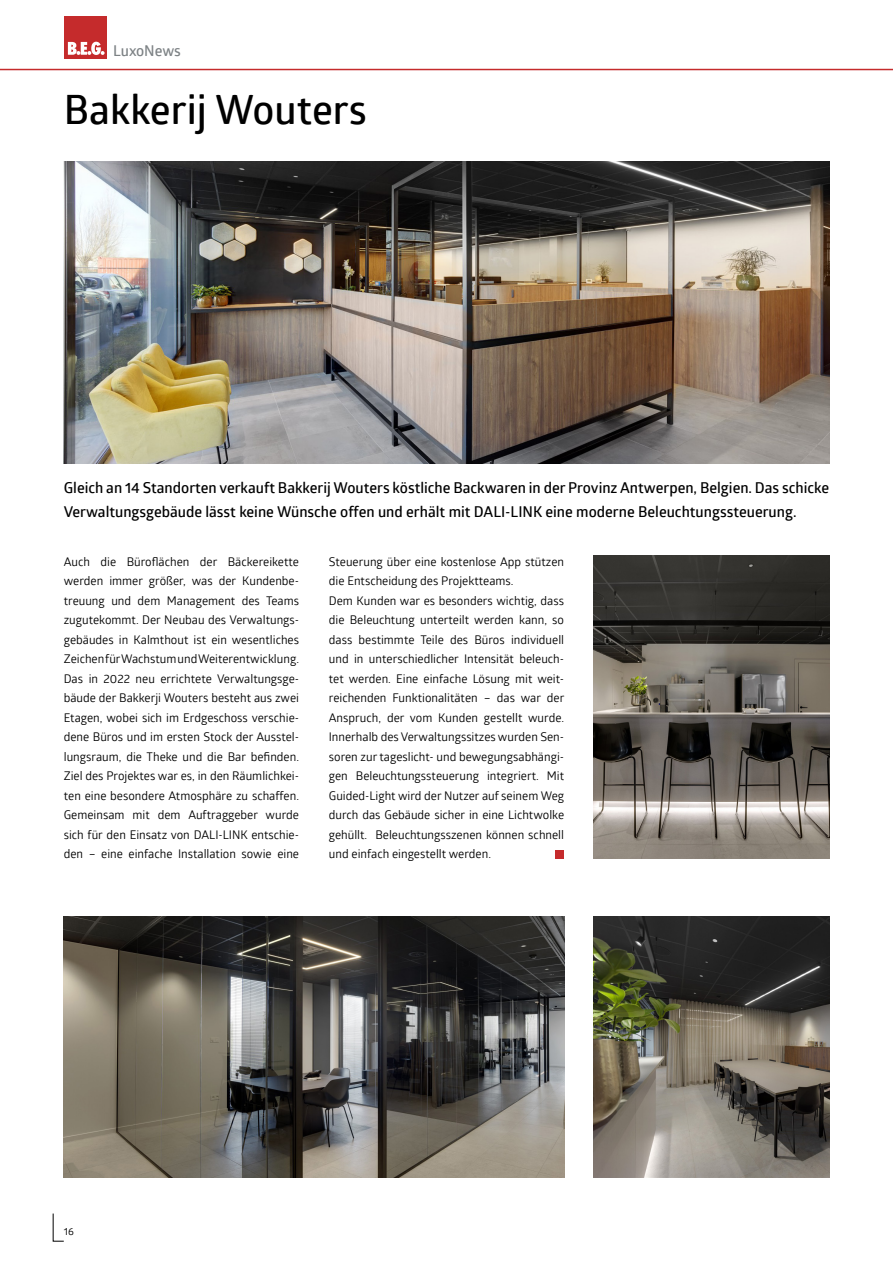
<style>
.page{position:relative;width:893px;height:1263px;background:#fff}
.page>*{position:absolute;margin:0;border:0;box-sizing:border-box;transform-origin:0 0}
.t1{font:600 40.5px "Glober";color:#000}
.t2{font:600 15px/24.3px "Glober";color:#000}
.t3{font:600 15px "Glober";letter-spacing:-.005em;color:#7d8285}
.t4{font:12px/19.5px "Glober";color:#000;text-align:justify}
.t5{font:10.35px "Glober";color:#000}
</style>
<div class="page">
<hr style="left:0;top:69px;width:893px;height:1px;background:#c52b2c">
<div style="left:64px;top:16px;width:42px;height:43px;background:#c52b2c"></div>
<svg style="left:68px;top:42px;width:37px;height:13px"></svg>
<svg style="left:52px;top:1213px;width:12px;height:29px"></svg>
<div style="left:555px;top:850px;width:9px;height:8px;background:#c52b2c"></div>
<img style="left:594px;top:556px;width:235px;height:302px">
<img style="left:64px;top:161px;width:765px;height:303px">
<img style="left:64px;top:917px;width:500px;height:261px">
<img style="left:594px;top:917px;width:235px;height:261px">
<p class="t3" style="left:113px;top:40px;width:69px">LuxoNews</p>
<h1 class="t1" style="left:64px;top:81px;width:305px">Bakkerij Wouters</h1>
<p class="t2" style="left:64px;top:475px;width:767px">Gleich an 14 Standorten verkauft Bakkerij Wouters köstliche Backwaren in der Provinz Antwerpen, Belgien. Das schicke<br>Verwaltungsgebäude lässt keine Wünsche offen und erhält mit DALI-LINK eine moderne Beleuchtungssteuerung.</p>
<p class="t4" style="left:64px;top:551px;width:237px">Auch die Büroflächen der Bäckereikette werden immer größer, was der Kundenbe&shy;treuung und dem Management des Teams zugutekommt. Der Neubau des Verwaltungs&shy;gebäudes in Kalmthout ist ein wesentliches Zeichen für Wachstum und Weiterentwicklung.<br>Das in 2022 neu errichtete Verwaltungsge&shy;bäude der Bakkerji Wouters besteht aus zwei Etagen, wobei sich im Erdgeschoss verschie&shy;dene Büros und im ersten Stock der Ausstel&shy;lungsraum, die Theke und die Bar befinden.<br>Ziel des Projektes war es, in den Räumlichkei&shy;ten eine besondere Atmosphäre zu schaffen.<br>Gemeinsam mit dem Auftraggeber wurde sich für den Einsatz von DALI-LINK entschie&shy;den – eine einfache Installation sowie eine</p>
<p class="t4" style="left:329px;top:551px;width:237px;text-align:left">Steuerung über eine kostenlose App stützen die Entscheidung des Projektteams.<br>Dem Kunden war es besonders wichtig, dass die Beleuchtung unterteilt werden kann, so dass bestimmte Teile des Büros individuell und in unterschiedlicher Intensität beleuch&shy;tet werden. Eine einfache Lösung mit weit&shy;reichenden Funktionalitäten – das war der Anspruch, der vom Kunden gestellt wurde.<br>Innerhalb des Verwaltungssitzes wurden Sen&shy;soren zur tageslicht- und bewegungsabhängi&shy;gen Beleuchtungssteuerung integriert. Mit Guided-Light wird der Nutzer auf seinem Weg durch das Gebäude sicher in eine Lichtwolke gehüllt. Beleuchtungsszenen können schnell und einfach eingestellt werden.</p>
<p class="t5" style="left:64px;top:1224px;width:12px">16</p>
</div>
